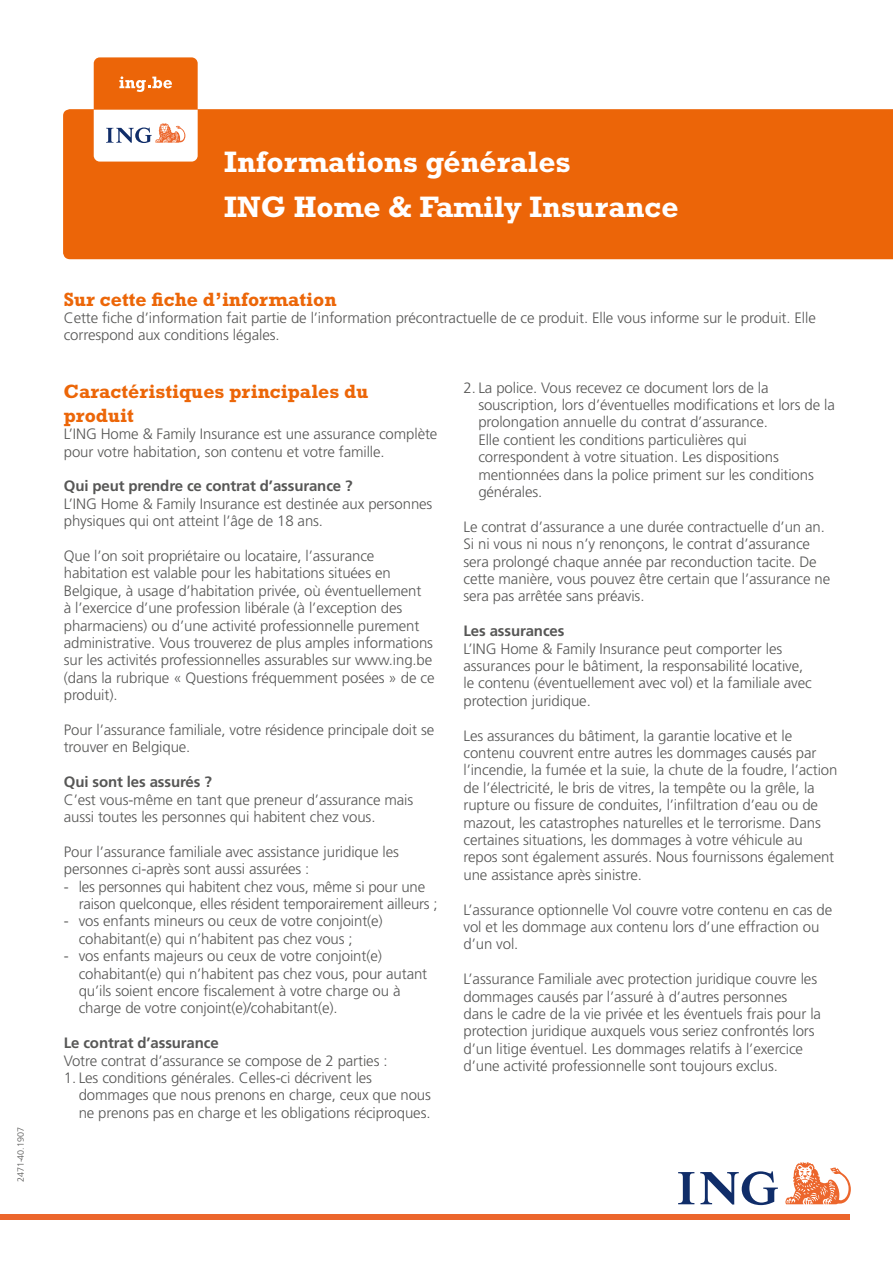
<style>
.page{position:relative;width:893px;height:1263px;background:#fff}
.page>*{position:absolute;margin:0;border:0;box-sizing:border-box;transform-origin:0 0}
.t1{font:700 30px/45px "Rockwell Std";color:#fff}
.t2{font:700 19.5px/23.2px "Rockwell Std";color:#ec6608}
.t3{font:300 15px/17.4px "Frutiger LT Std";letter-spacing:-.01em;color:#575756}
.t4{font:700 15px "Frutiger LT Std";letter-spacing:-.01em;color:#575756}
.t5{font:300 9px "Frutiger LT Std";letter-spacing:-.01em;color:#575756}
</style>
<div class="page">
<div style="left:63px;top:109px;width:830px;height:150px;background:#ec6508"></div>
<svg style="left:94px;top:57px;width:104px;height:105px"></svg>
<div style="left:0;top:1214px;width:850px;height:6px;background:#ec662c"></div>
<svg style="left:678px;top:1171px;width:100px;height:34px"></svg>
<svg style="left:785px;top:1162px;width:66px;height:42px"></svg>
<p class="t5" style="left:16px;top:1182px;width:56px;rotate:-90deg">2471-40.1907</p>
<h1 class="t1" style="left:224px;top:139px;width:456px">Informations générales<br>ING Home &amp; Family Insurance</h1>
<h2 class="t2" style="left:64px;top:287px;width:274px">Sur cette fiche d’information</h2>
<p class="t3" style="left:64px;top:309px;width:753px">Cette fiche d’information fait partie de l’information précontractuelle de ce produit. Elle vous informe sur le produit. Elle correspond aux conditions légales.</p>
<h2 class="t2" style="left:64px;top:380px;width:306px">Caractéristiques principales du produit</h2>
<p class="t3" style="left:64px;top:425px;width:375px">L’ING Home &amp; Family Insurance est une assurance complète pour votre habitation, son contenu et votre famille.</p>
<p class="t4" style="left:64px;top:477px;width:290px">Qui peut prendre ce contrat d’assurance ?</p>
<p class="t3" style="left:64px;top:495px;width:370px">L’ING Home &amp; Family Insurance est destinée aux personnes physiques qui ont atteint l’âge de 18 ans.</p>
<p class="t3" style="left:64px;top:547px;width:372px">Que l’on soit propriétaire ou locataire, l’assurance habitation est valable pour les habitations situées en Belgique, à usage d’habitation privée, où éventuellement<br>à l’exercice d’une profession libérale (à l’exception des pharmaciens) ou d’une activité professionnelle purement administrative. Vous trouverez de plus amples informations sur les activités professionnelles assurables sur www.ing.be (dans la rubrique « Questions fréquemment posées » de ce produit).</p>
<p class="t3" style="left:64px;top:721px;width:372px">Pour l’assurance familiale, votre résidence principale doit se trouver en Belgique.</p>
<p class="t4" style="left:64px;top:773px;width:150px">Qui sont les assurés ?</p>
<p class="t3" style="left:64px;top:791px;width:351px">C’est vous-même en tant que preneur d’assurance mais aussi toutes les personnes qui habitent chez vous.</p>
<p class="t3" style="left:64px;top:843px;width:337px">Pour l’assurance familiale avec assistance juridique les personnes ci-après sont aussi assurées :</p>
<p class="t3" style="left:79px;top:878px;width:360px;text-indent:-15px">- les personnes qui habitent chez vous, même si pour une raison quelconque, elles résident temporairement ailleurs ;</p>
<p class="t3" style="left:79px;top:913px;width:306px;text-indent:-15px">- vos enfants mineurs ou ceux de votre conjoint(e) cohabitant(e) qui n’habitent pas chez vous ;</p>
<p class="t3" style="left:79px;top:947px;width:350px;text-indent:-15px">- vos enfants majeurs ou ceux de votre conjoint(e) cohabitant(e) qui n’habitent pas chez vous, pour autant qu’ils soient encore fiscalement à votre charge ou à charge de votre conjoint(e)/cohabitant(e).</p>
<p class="t4" style="left:64px;top:1034px;width:156px">Le contrat d’assurance</p>
<p class="t3" style="left:64px;top:1052px;width:325px">Votre contrat d’assurance se compose de 2 parties :</p>
<p class="t3" style="left:79px;top:1069px;width:354px;text-indent:-15px">1. Les conditions générales. Celles-ci décrivent les dommages que nous prenons en charge, ceux que nous ne prenons pas en charge et les obligations réciproques.</p>
<p class="t3" style="left:478px;top:379px;width:358px;text-indent:-15px">2. La police. Vous recevez ce document lors de la souscription, lors d’éventuelles modifications et lors de la prolongation annuelle du contrat d’assurance.<br>Elle contient les conditions particulières qui correspondent à votre situation. Les dispositions mentionnées dans la police priment sur les conditions générales.</p>
<p class="t3" style="left:463px;top:518px;width:368px">Le contrat d’assurance a une durée contractuelle d’un an.<br>Si ni vous ni nous n’y renonçons, le contrat d’assurance sera prolongé chaque année par reconduction tacite. De cette manière, vous pouvez être certain que l’assurance ne sera pas arrêtée sans préavis.</p>
<p class="t4" style="left:463px;top:622px;width:102px">Les assurances</p>
<p class="t3" style="left:463px;top:640px;width:350px">L’ING Home &amp; Family Insurance peut comporter les assurances pour le bâtiment, la responsabilité locative, le contenu (éventuellement avec vol) et la familiale avec protection juridique.</p>
<p class="t3" style="left:463px;top:727px;width:375px">Les assurances du bâtiment, la garantie locative et le contenu couvrent entre autres les dommages causés par l’incendie, la fumée et la suie, la chute de la foudre, l’action de l’électricité, le bris de vitres, la tempête ou la grêle, la rupture ou fissure de conduites, l’infiltration d’eau ou de mazout, les catastrophes naturelles et le terrorisme. Dans certaines situations, les dommages à votre véhicule au repos sont également assurés. Nous fournissons également une assistance après sinistre.</p>
<p class="t3" style="left:463px;top:901px;width:370px">L’assurance optionnelle Vol couvre votre contenu en cas de vol et les dommage aux contenu lors d’une effraction ou d’un vol.</p>
<p class="t3" style="left:463px;top:971px;width:359px">L’assurance Familiale avec protection juridique couvre les dommages causés par l’assuré à d’autres personnes<br>dans le cadre de la vie privée et les éventuels frais pour la protection juridique auxquels vous seriez confrontés lors d’un litige éventuel. Les dommages relatifs à l’exercice d’une activité professionnelle sont toujours exclus.</p>
</div>
